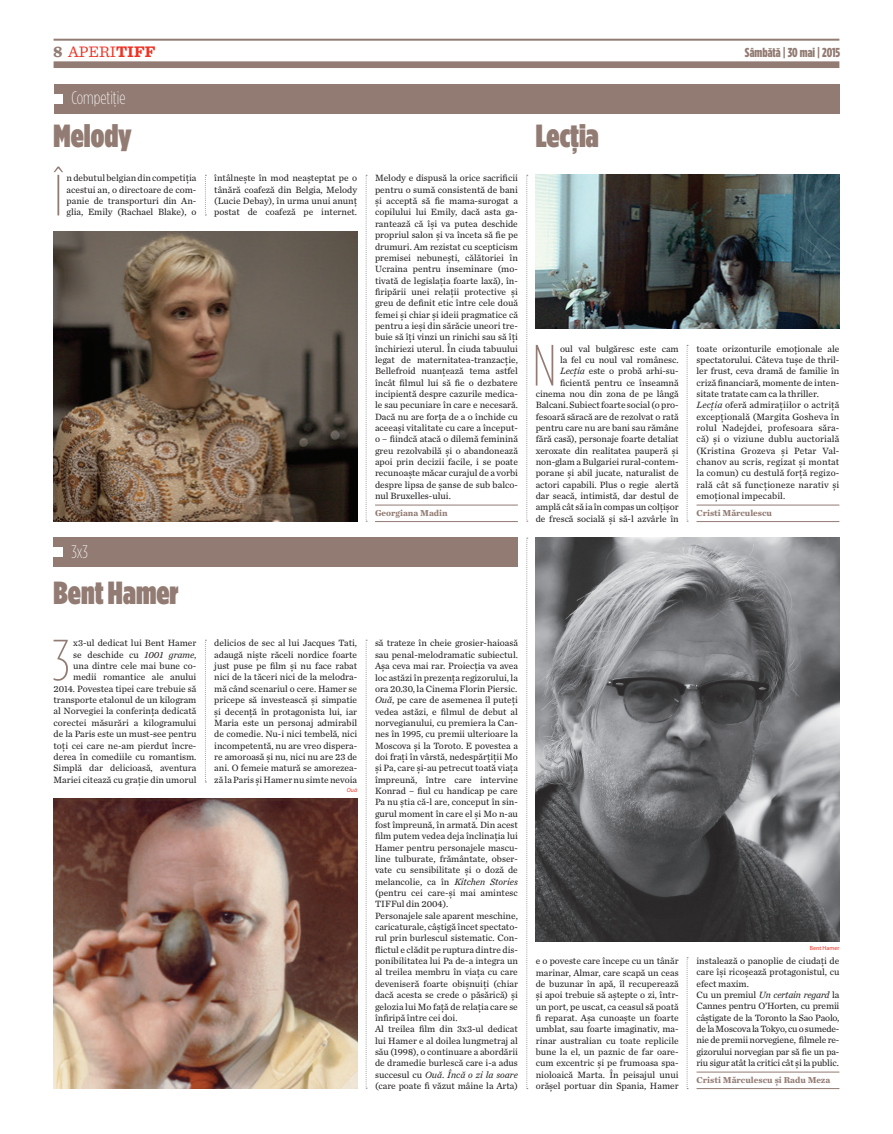
<style>
.page{position:relative;width:893px;height:1134px;background:#fff}
.page>*{position:absolute;margin:0;border:0;box-sizing:border-box;transform-origin:0 0}
.t1{font:200 58.1px "Gotham Condensed";color:#927b73}
.t2{font:900 32px "Gotham Condensed";color:#927b73}
.t3{font:200 18px "Gotham Condensed";color:#fff}
.t4{font:16px "Sentinel";color:#ef3122}
.t5{font:900 13px "Gotham Condensed";color:#927b73}
.t6{font:9.5px/11.3px "Chronicle Text G2";color:#231f20;text-align:justify}
.t7{font:700 9px "Chronicle Text G2";color:#927b73}
.t8{font:6px "Myriad Pro";color:#ef3122}
.t9{font:italic 6px "Myriad Pro";color:#ef3122}
.s1{font-weight:900;color:#927b73}
.s2{font-weight:700}
.s3{font-style:italic}
</style>
<div class="page">
<div style="left:54px;top:61px;width:785px;height:7px;background:#927b73"></div>
<hr style="left:54px;top:39px;width:785px;height:2px;background:#927b73">
<img style="left:536px;top:175px;width:303px;height:154px">
<img style="left:54px;top:798px;width:303px;height:291px">
<div style="left:54px;top:84px;width:785px;height:29px;background:#927b73"></div>
<div style="left:54px;top:538px;width:464px;height:29px;background:#927b73"></div>
<div style="left:54px;top:94px;width:9px;height:9px;background:#fff"></div>
<div style="left:54px;top:547px;width:9px;height:10px;background:#fff"></div>
<svg style="left:205px;top:175px;width:1px;height:40px"></svg>
<svg style="left:205px;top:640px;width:1px;height:142px"></svg>
<svg style="left:366px;top:175px;width:1px;height:347px"></svg>
<svg style="left:366px;top:640px;width:1px;height:449px"></svg>
<svg style="left:687px;top:345px;width:1px;height:177px"></svg>
<svg style="left:687px;top:957px;width:1px;height:132px"></svg>
<svg style="left:526px;top:175px;width:2px;height:347px"></svg>
<svg style="left:526px;top:538px;width:2px;height:551px"></svg>
<hr style="left:696px;top:1072px;width:143px;height:1px;background:#927b73">
<hr style="left:696px;top:1088px;width:143px;height:1px;background:#927b73">
<hr style="left:696px;top:505px;width:143px;height:1px;background:#927b73">
<hr style="left:696px;top:521px;width:143px;height:1px;background:#927b73">
<hr style="left:375px;top:505px;width:143px;height:1px;background:#927b73">
<hr style="left:375px;top:521px;width:143px;height:1px;background:#927b73">
<img style="left:54px;top:231px;width:303px;height:291px">
<img style="left:536px;top:538px;width:303px;height:403px">
<h3 class="t4" style="left:53px;top:39px;width:104px"><span class="s1">8</span> APERI<span class="s2">TIFF</span></h3>
<h3 class="t5" style="left:745px;top:44px;width:97px">Sâmbătă | 30 mai | 2015</h3>
<h3 class="t3" style="left:71px;top:88px;width:56px">Competiţie</h3>
<h2 class="t2" style="left:54px;top:117px;width:79px">Melody</h2>
<h1 class="t1" style="left:54px;top:163px;width:10px">Î</h1>
<p class="t6" style="left:67px;top:172px;width:131px">n debutul belgian din competiția acestui an, o directoare de com&shy;panie de transporturi din An&shy;glia, Emily (Rachael Blake), o</p>
<h3 class="t3" style="left:71px;top:541px;width:18px">3x3</h3>
<h2 class="t2" style="left:54px;top:573px;width:127px">Bent Hamer</h2>
<p class="t6" style="left:214px;top:172px;width:144px">întâlnește în mod neașteptat pe o tânără coafeză din Belgia, Melody (Lucie Debay), în urma unui anunț postat de coafeză pe internet.</p>
<p class="t6" style="left:375px;top:172px;width:144px">Melody e dispusă la orice sacrificii pentru o sumă consistentă de bani și acceptă să fie mama-surogat a copilului lui Emily, dacă asta ga&shy;rantează că își va putea deschide propriul salon și va înceta să fie pe drumuri. Am rezistat cu scepticism premisei nebunești, călătoriei în Ucraina pentru inseminare (mo&shy;tivată de legislația foarte laxă), în&shy;firipării unei relații protective și greu de definit etic între cele două femei și chiar și ideii pragmatice că pentru a ieși din sărăcie uneori tre&shy;buie să îți vinzi un rinichi sau să îți închiriezi uterul. În ciuda tabuului legat de maternitatea-tranzacție, Bellefroid nuanțează tema astfel încât filmul lui să fie o dezbatere incipientă despre cazurile medica&shy;le sau pecuniare în care e necesară.<br>Dacă nu are forța de a o închide cu aceeași vitalitate cu care a început&shy;o – fiindcă atacă o dilemă feminină greu rezolvabilă și o abandonează apoi prin decizii facile, i se poate recunoaște măcar curajul de a vorbi despre lipsa de șanse de sub balco&shy;nul Bruxelles-ului.</p>
<p class="t7" style="left:375px;top:506px;width:74px">Georgiana Madin</p>
<p class="t6" style="left:54px;top:637px;width:144px;text-align:right">x3-ul dedicat lui Bent Hamer<br>se deschide cu <span class="s3">1001 grame</span>,<br>una dintre cele mai bune co&shy;medii romantice ale anului<br>2014. Povestea tipei care trebuie să transporte etalonul de un kilogram al Norvegiei la conferința dedicată corectei măsurări a kilogramului de la Paris este un must-see pentru toți cei care ne-am pierdut încre&shy;derea în comediile cu romantism.<br>Simplă dar delicioasă, aventura<br>Mariei citează cu grație din umorul</p>
<p class="t6" style="left:214px;top:637px;width:144px">delicios de sec al lui Jacques Tati, adaugă niște răceli nordice foarte just puse pe film și nu face rabat nici de la tăceri nici de la melodra&shy;mă când scenariul o cere. Hamer se pricepe să investească și simpatie și decență în protagonista lui, iar Maria este un personaj admirabil de comedie. Nu-i nici tembelă, nici incompetentă, nu are vreo dispera&shy;re amoroasă și nu, nici nu are 23 de ani. O femeie matură se amorezea&shy;ză la Paris și Hamer nu simte nevoia</p>
<p class="t6" style="left:375px;top:637px;width:144px;text-align:left">să trateze în cheie grosier-haioasă sau penal-melodramatic subiectul.<br>Așa ceva mai rar. Proiecția va avea loc astăzi în prezența regizorului, la ora 20.30, la Cinema Florin Piersic.<br><span class="s3">Ouă</span>, pe care de asemenea îl puteți vedea astăzi, e filmul de debut al norvegianului, cu premiera la Can&shy;nes în 1995, cu premii ulterioare la Moscova și la Toroto. E povestea a doi frați în vârstă, nedespărțiții Mo și Pa, care și-au petrecut toată viața împreună, între care intervine Konrad – fiul cu handicap pe care Pa nu știa că-l are, conceput în sin&shy;gurul moment în care el și Mo n-au fost împreună, în armată. Din acest film putem vedea deja înclinația lui Hamer pentru personajele mascu&shy;line tulburate, frământate, obser&shy;vate cu sensibilitate și o doză de melancolie, ca în <span class="s3">Kitchen Stories </span>(pentru cei care-și mai amintesc TIFFul din 2004).<br>Personajele sale aparent meschine, caricaturale, câștigă încet spectato&shy;rul prin burlescul sistematic. Con&shy;flictul e clădit pe ruptura dintre dis&shy;ponibilitatea lui Pa de-a integra un al treilea membru în viața cu care deveniseră foarte obișnuiți (chiar dacă acesta se crede o păsărică) și gelozia lui Mo față de relația care se înfiripă între cei doi.<br>Al treilea film din 3x3-ul dedicat lui Hamer e al doilea lungmetraj al său (1998), o continuare a abordării de dramedie burlescă care i-a adus succesul cu <span class="s3">Ouă</span>. <span class="s3">Încă o zi la soare </span>(care poate fi văzut mâine la Arta)</p>
<h1 class="t1" style="left:52px;top:627px;width:19px">3</h1>
<p class="t9" style="left:347px;top:786px;width:12px">Ouă</p>
<h2 class="t2" style="left:536px;top:117px;width:65px">Lecţia</h2>
<h1 class="t1" style="left:532px;top:333px;width:25px">N</h1>
<p class="t6" style="left:536px;top:342px;width:144px;text-align:right">oul val bulgăresc este cam<br>la fel cu noul val românesc.<br><span class="s3">Lecția</span> este o probă arhi-su&shy;ficientă pentru ce înseamnă cinema nou din zona de pe lângă Balcani. Subiect foarte social (o pro&shy;fesoară săracă are de rezolvat o rată pentru care nu are bani sau rămâne fără casă), personaje foarte detaliat xeroxate din realitatea pauperă și non-glam a Bulgariei rural-contem&shy;porane și abil jucate, naturalist de actori capabili. Plus o regie alertă dar seacă, intimistă, dar destul de amplă cât să ia în compas un colțișor de frescă socială și să-l azvârle în</p>
<p class="t6" style="left:696px;top:342px;width:144px;text-align:left">toate orizonturile emoționale ale spectatorului. Câteva tușe de thril&shy;ler frust, ceva dramă de familie în criză financiară, momente de inten&shy;sitate tratate cam ca la thriller.<br><span class="s3">Lecția</span> oferă admirațiilor o actriță excepțională (Margita Gosheva în rolul Nadejdei, profesoara săra&shy;că) și o viziune dublu auctorială (Kristina Grozeva și Petar Val&shy;chanov au scris, regizat și montat la comun) cu destulă forță regizo&shy;rală cât să funcționeze narativ și emoțional impecabil.</p>
<p class="t7" style="left:696px;top:506px;width:77px">Cristi Mărculescu</p>
<p class="t8" style="left:810px;top:945px;width:31px">Bent Hamer</p>
<p class="t6" style="left:536px;top:955px;width:144px">e o poveste care începe cu un tânăr marinar, Almar, care scapă un ceas de buzunar în apă, îl recuperează și apoi trebuie să aștepte o zi, într&shy;un port, pe uscat, ca ceasul să poată fi reparat. Așa cunoaște un foarte umblat, sau foarte imaginativ, ma&shy;rinar australian cu toate replicile bune la el, un paznic de far oare&shy;cum excentric și pe frumoasa spa&shy;nioloaică Marta. În peisajul unui orășel portuar din Spania, Hamer</p>
<p class="t6" style="left:696px;top:954px;width:144px;text-align:left">instalează o panoplie de ciudați de care își ricoșează protagonistul, cu efect maxim.<br>Cu un premiul <span class="s3">Un certain regard</span> la Cannes pentru O’Horten, cu premii câștigate de la Toronto la Sao Paolo, de la Moscova la Tokyo, cu o sumede&shy;nie de premii norvegiene, filmele re&shy;gizorului norvegian par să fie un pa&shy;riu sigur atât la critici cât și la public.</p>
<p class="t7" style="left:696px;top:1073px;width:135px">Cristi Mărculescu și Radu Meza</p>
</div>
